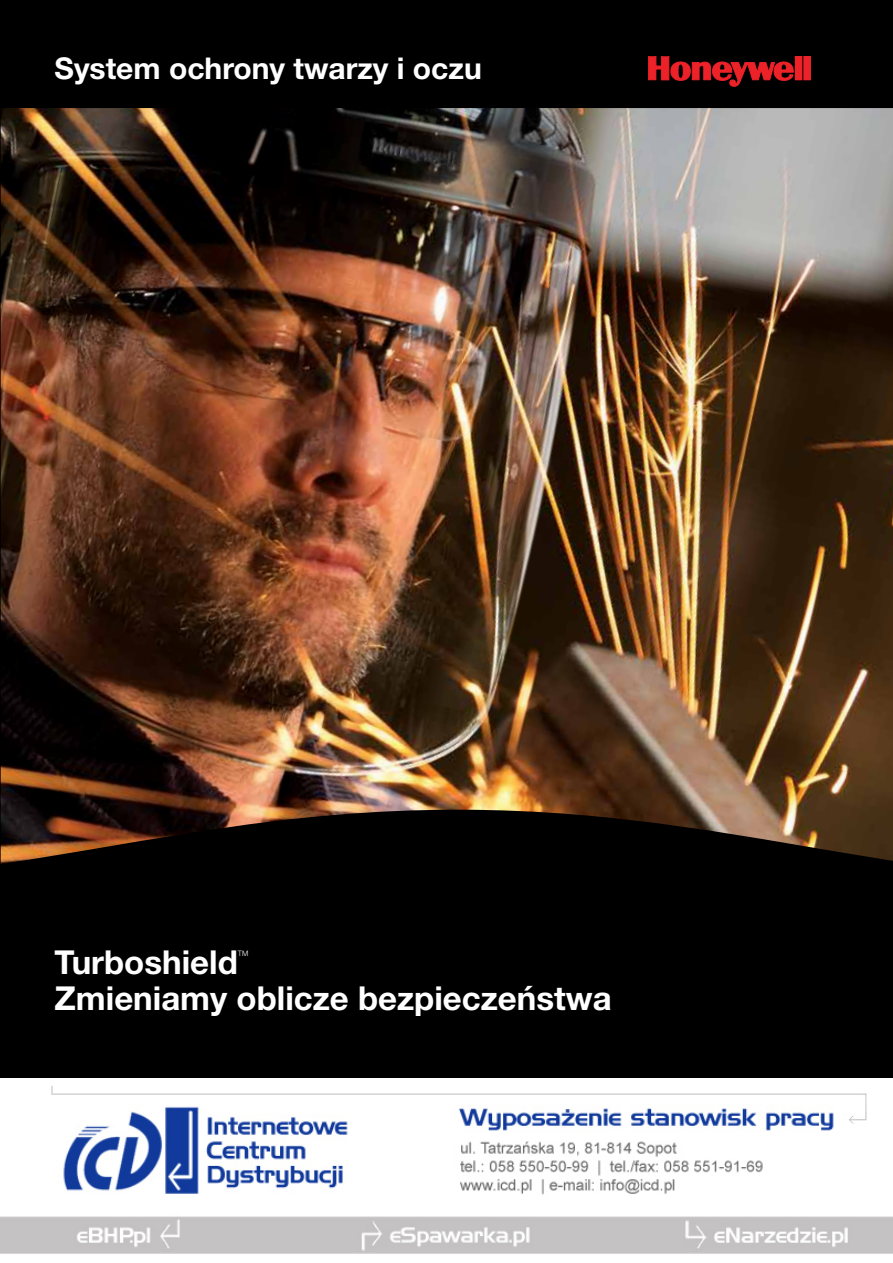
<style>
.page{position:relative;width:893px;height:1263px;background:#000}
.page>*{position:absolute;margin:0;border:0;box-sizing:border-box;transform-origin:0 0}
.t1{font:700 33px "Helvetica Neue LT Pro";color:#fff}
.t2{font:700 30px "Helvetica Neue LT Pro";color:#fff}
.t3{font:300 7.5px "Helvetica Neue LT Pro";color:#fff}
</style>
<div class="page">
<img style="left:1px;top:108px;width:892px;height:756px">
<svg style="left:648px;top:57px;width:146px;height:29px"></svg>
<div style="left:795px;top:57px;width:7px;height:23px;background:#ed2128"></div>
<div style="left:804px;top:57px;width:6px;height:23px;background:#ed2128"></div>
<img style="left:0;top:1079px;width:893px;height:184px">
<p class="t2" style="left:55px;top:49px;width:429px">System ochrony twarzy i oczu</p>
<p class="t1" style="left:55px;top:941px;width:185px">Turboshield</p>
<p class="t3" style="left:238px;top:948px;width:12px">TM</p>
<p class="t1" style="left:55px;top:977px;width:559px">Zmieniamy oblicze bezpieczeństwa</p>
</div>
